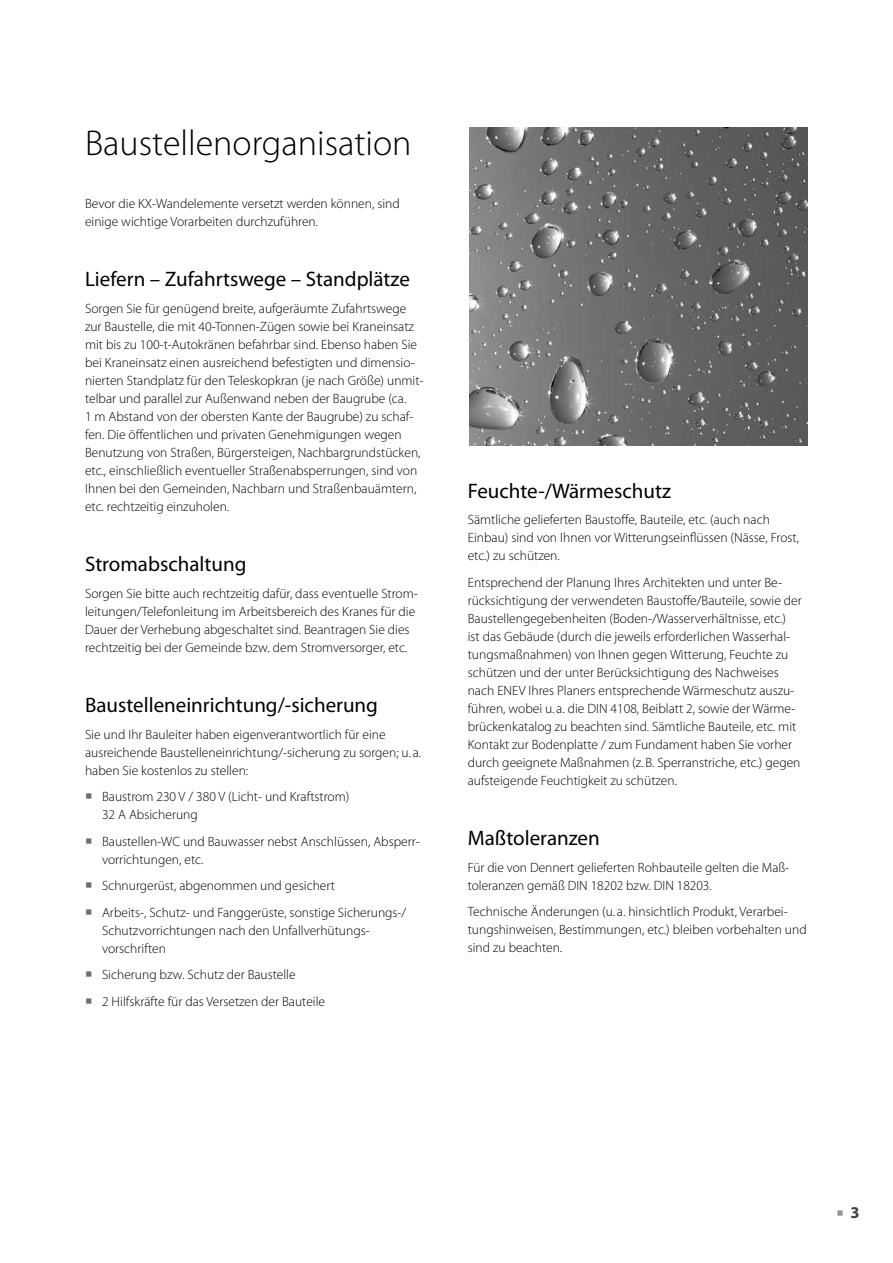
<style>
.page{position:relative;width:893px;height:1263px;background:#fff}
.page>*{position:absolute;margin:0;border:0;box-sizing:border-box;transform-origin:0 0}
.t1{font:300 36px "Myriad Pro";color:#000}
.t2{font:21px "Myriad Pro";color:#000}
.t3{font:700 16.5px "Myriad Pro";color:#414042}
.t4{font:300 13.5px/18px "Myriad Pro";color:#000}
.s1{color:#6d6e71}
.s2{color:#939598}
</style>
<div class="page">
<img style="left:469px;top:128px;width:339px;height:317px">
<h1 class="t1" style="left:85px;top:123px;width:328px">Baustellenorganisation</h1>
<p class="t4" style="left:85px;top:194px;width:316px">Bevor die KX-Wandelemente versetzt werden können, sind einige wichtige Vorarbeiten durchzuführen.</p>
<h2 class="t2" style="left:85px;top:266px;width:326px">Liefern – Zufahrtswege – Standplätze</h2>
<p class="t4" style="left:85px;top:299px;width:340px">Sorgen Sie für genügend breite, aufgeräumte Zufahrtswege zur Baustelle, die mit 40-Tonnen-Zügen sowie bei Kraneinsatz mit bis zu 100-t-Autokränen befahrbar sind. Ebenso haben Sie bei Kraneinsatz einen ausreichend befestigten und dimensio&shy;nierten Standplatz für den Teleskopkran (je nach Größe) unmit&shy;telbar und parallel zur Außenwand neben der Baugrube (ca.<br>1 m Abstand von der obersten Kante der Baugrube) zu schaf&shy;fen. Die öffentlichen und privaten Genehmigungen wegen Benutzung von Straßen, Bürgersteigen, Nachbargrundstücken, etc., einschließlich eventueller Straßenabsperrungen, sind von Ihnen bei den Gemeinden, Nachbarn und Straßenbauämtern, etc. rechtzeitig einzuholen.</p>
<h2 class="t2" style="left:85px;top:551px;width:163px">Stromabschaltung</h2>
<p class="t4" style="left:85px;top:584px;width:334px">Sorgen Sie bitte auch rechtzeitig dafür, dass eventuelle Strom&shy;leitungen/Telefonleitung im Arbeitsbereich des Kranes für die Dauer der Verhebung abgeschaltet sind. Beantragen Sie dies rechtzeitig bei der Gemeinde bzw. dem Stromversorger, etc.</p>
<h2 class="t2" style="left:85px;top:692px;width:294px">Baustelleneinrichtung/-sicherung</h2>
<p class="t4" style="left:85px;top:725px;width:338px">Sie und Ihr Bauleiter haben eigenverantwortlich für eine ausreichende Baustelleneinrichtung/-sicherung zu sorgen; u. a. haben Sie kostenlos zu stellen:</p>
<p class="t4" style="left:102px;top:788px;width:249px;text-indent:-17px"><span class="s1">○</span> Baustrom 230 V / 380 V (Licht- und Kraftstrom)<br>32 A Absicherung</p>
<p class="t4" style="left:102px;top:832px;width:319px;text-indent:-17px"><span class="s1">○</span> Baustellen-WC und Bauwasser nebst Anschlüssen, Absperr&shy;vorrichtungen, etc.</p>
<p class="t4" style="left:85px;top:877px;width:251px"><span class="s1">○</span> Schnurgerüst, abgenommen und gesichert</p>
<p class="t4" style="left:102px;top:903px;width:306px;text-indent:-17px"><span class="s1">○</span> Arbeits-, Schutz- und Fanggerüste, sonstige Sicherungs-/<br>Schutzvorrichtungen nach den Unfallverhütungs&shy;vorschriften</p>
<p class="t4" style="left:85px;top:966px;width:212px"><span class="s1">○</span> Sicherung bzw. Schutz der Baustelle</p>
<p class="t4" style="left:85px;top:992px;width:242px"><span class="s1">○</span> 2 Hilfskräfte für das Versetzen der Bauteile</p>
<h2 class="t2" style="left:468px;top:478px;width:205px">Feuchte-/Wärmeschutz</h2>
<p class="t4" style="left:468px;top:511px;width:333px">Sämtliche gelieferten Baustoffe, Bauteile, etc. (auch nach<br>Einbau) sind von Ihnen vor Witterungseinflüssen (Nässe, Frost, etc.) zu schützen.</p>
<p class="t4" style="left:468px;top:573px;width:336px">Entsprechend der Planung Ihres Architekten und unter Be&shy;rücksichtigung der verwendeten Baustoffe/Bauteile, sowie der Baustellengegebenheiten (Boden-/Wasserverhältnisse, etc.)<br>ist das Gebäude (durch die jeweils erforderlichen Wasserhal&shy;tungsmaßnahmen) von Ihnen gegen Witterung, Feuchte zu schützen und der unter Berücksichtigung des Nachweises nach ENEV Ihres Planers entsprechende Wärmeschutz auszu&shy;führen, wobei u. a. die DIN 4108, Beiblatt 2, sowie der Wärme&shy;brückenkatalog zu beachten sind. Sämtliche Bauteile, etc. mit Kontakt zur Bodenplatte / zum Fundament haben Sie vorher durch geeignete Maßnahmen (z.B. Sperranstriche, etc.) gegen aufsteigende Feuchtigkeit zu schützen.</p>
<h2 class="t2" style="left:468px;top:825px;width:134px">Maßtoleranzen</h2>
<p class="t4" style="left:468px;top:858px;width:322px">Für die von Dennert gelieferten Rohbauteile gelten die Maß&shy;toleranzen gemäß DIN 18202 bzw. DIN 18203.</p>
<p class="t4" style="left:468px;top:903px;width:340px">Technische Änderungen (u. a. hinsichtlich Produkt, Verarbei&shy;tungshinweisen, Bestimmungen, etc.) bleiben vorbehalten und sind zu beachten.</p>
<p class="t3" style="left:836px;top:1202px;width:25px"><span class="s2">○</span> 3</p>
</div>
